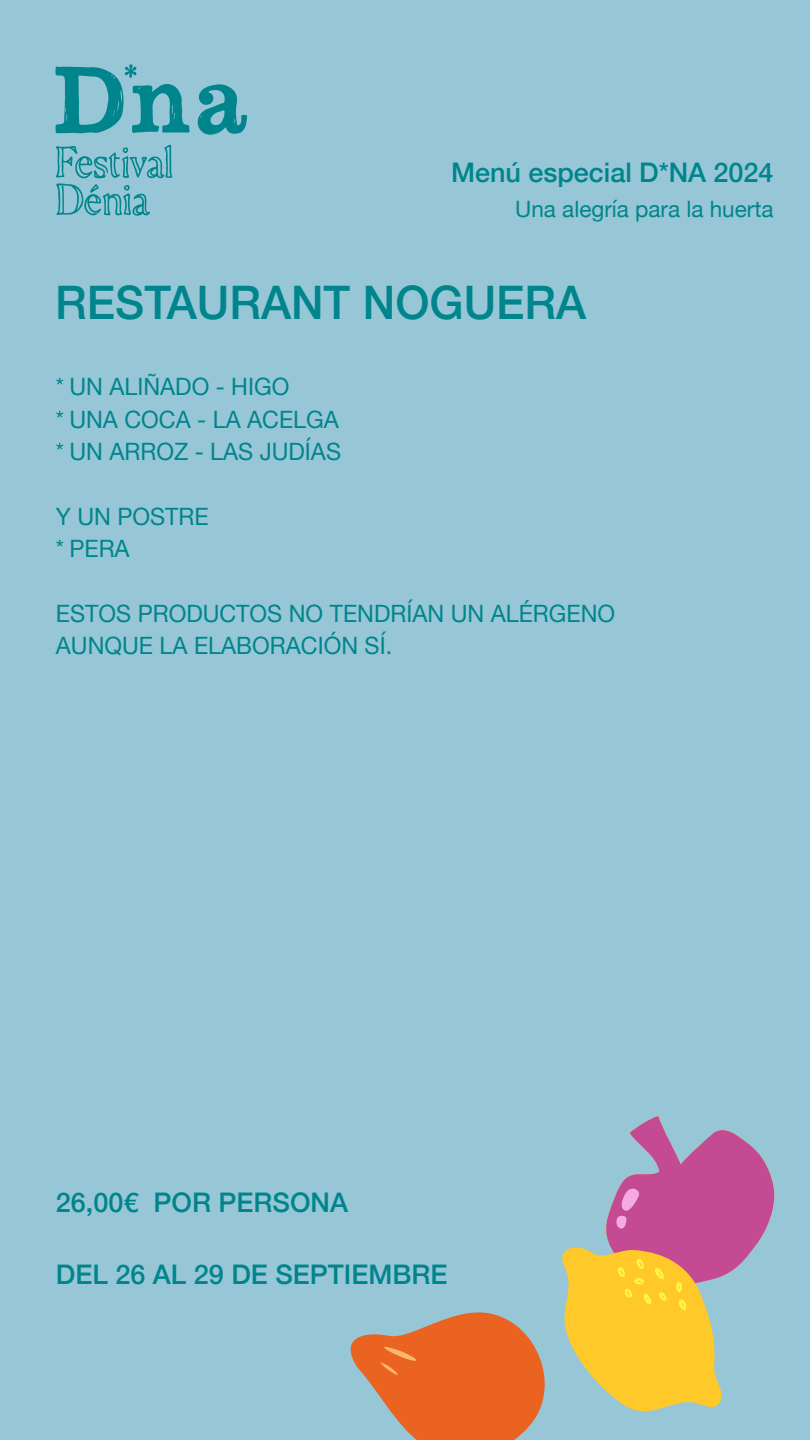
<style>
.page{position:relative;width:810px;height:1440px;background:#97c7d7}
.page>*{position:absolute;margin:0;border:0;box-sizing:border-box;transform-origin:0 0}
.t1{font:500 46.28px "Helvetica Neue";color:#00858c}
.t2{font:500 27px "Helvetica Neue";color:#00858c}
.t3{font:23.92px/32.4px "Helvetica Neue";color:#00858c}
.t4{font:22.5px "Helvetica Neue";color:#00858c}
</style>
<div class="page">
<svg style="left:351px;top:1116px;width:423px;height:324px"></svg>
<svg style="left:197px;top:84px;width:50px;height:51px"></svg>
<svg style="left:56px;top:145px;width:116px;height:71px"></svg>
<svg style="left:55px;top:64px;width:135px;height:69px"></svg>
<p class="t2" style="left:451px;top:150px;width:324px">Menú especial D*NA 2024</p>
<p class="t4" style="left:515px;top:193px;width:260px">Una alegría para la huerta</p>
<h1 class="t1" style="left:55px;top:266px;width:532px">RESTAURANT NOGUERA</h1>
<p class="t3" style="left:56px;top:372px;width:287px">* UN ALIÑADO - HIGO<br>* UNA COCA - LA ACELGA * UN ARROZ - LAS JUDÍAS</p>
<p class="t3" style="left:56px;top:501px;width:154px">Y UN POSTRE * PERA</p>
<p class="t3" style="left:56px;top:599px;width:561px">ESTOS PRODUCTOS NO TENDRÍAN UN ALÉRGENO<br>AUNQUE LA ELABORACIÓN SÍ.</p>
<p class="t2" style="left:56px;top:1181px;width:294px">26,00€ POR PERSONA</p>
<p class="t2" style="left:56px;top:1252px;width:393px">DEL 26 AL 29 DE SEPTIEMBRE</p>
</div>
